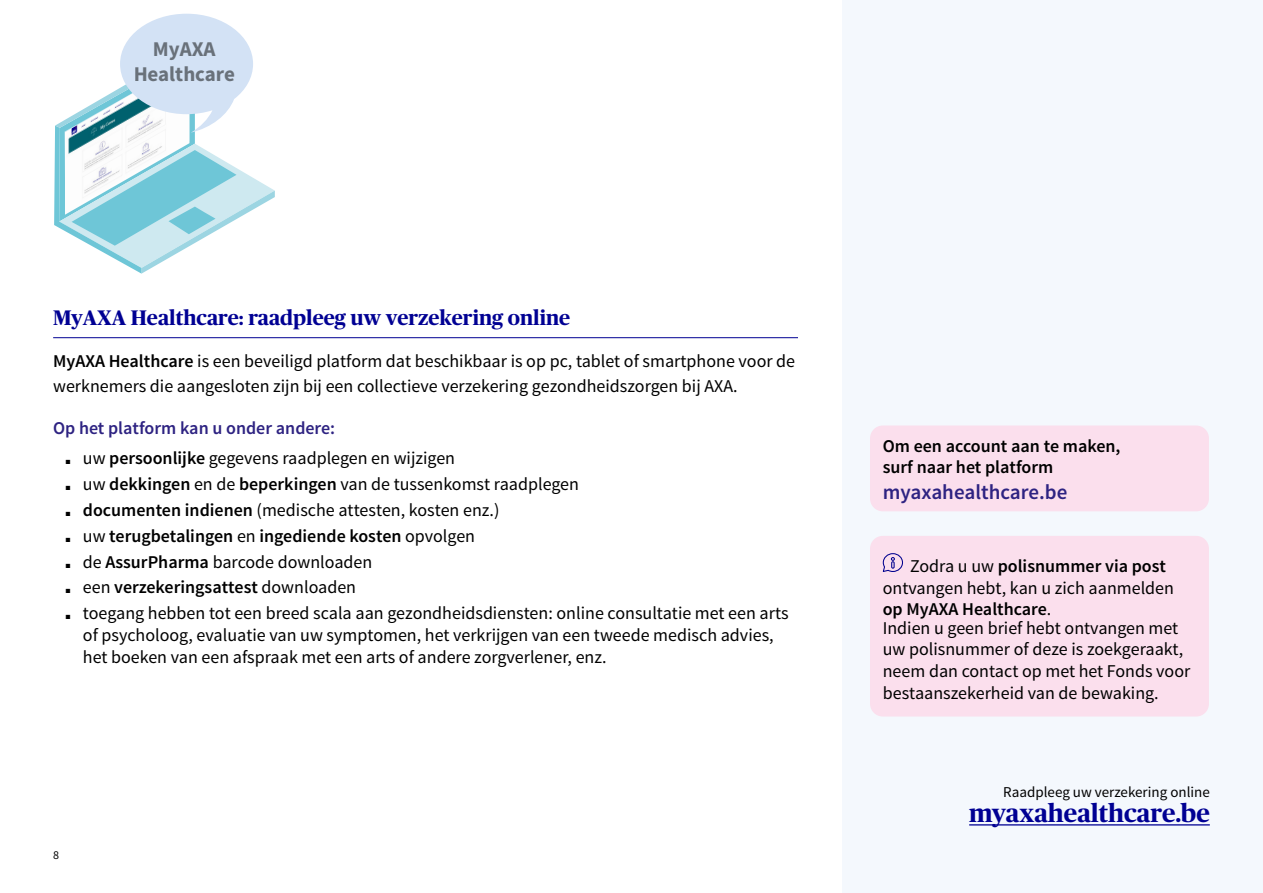
<style>
.page{position:relative;width:1263px;height:893px;background:#fff}
.page>*{position:absolute;margin:0;border:0;box-sizing:border-box;transform-origin:0 0}
.t1{font:700 25.5px "Publico Headline";color:#000093}
.t2{font:700 21px "Publico Headline";color:#000093}
.t3{font:600 21px "Source Sans Pro";color:#2e2382}
.t4{font:700 21px/25.2px "Source Sans Pro";color:#808080;text-align:center}
.t5{font:18px/21.6px "Source Sans Pro";color:#000}
.t6{font:600 18px/21.6px "Source Sans Pro";color:#000}
.t7{font:600 18px "Source Sans Pro";color:#2e2382}
.t8{font:15px "Source Sans Pro";color:#000}
.t9{font:12px "Source Sans Pro";color:#000}
.s1{font-weight:600}
.s2{font-weight:400}
</style>
<div class="page">
<div style="left:843px;top:0;width:420px;height:893px;background:#f4f8fd"></div>
<hr style="left:53px;top:337px;width:745px;height:1px;background:#000093">
<svg style="left:54px;top:14px;width:221px;height:260px"></svg>
<hr style="left:969px;top:824px;width:241px;height:1px;background:#000093">
<div style="left:870px;top:425px;width:339px;height:86px;background:#fbdfed;border-radius:13px"></div>
<div style="left:870px;top:536px;width:339px;height:180px;background:#fbdfed;border-radius:13px"></div>
<svg style="left:882px;top:553px;width:21px;height:19px"></svg>
<p class="t4" style="left:133px;top:36px;width:103px">MyAXA<br>Healthcare</p>
<p class="t2" style="left:53px;top:302px;width:519px">MyAXA Healthcare: raadpleeg uw verzekering online</p>
<p class="t5" style="left:53px;top:349px;width:743px;line-height:25.2px"><span class="s1">MyAXA Healthcare</span> is een beveiligd platform dat beschikbaar is op pc, tablet of smartphone voor de werknemers die aangesloten zijn bij een collectieve verzekering gezondheidszorgen bij AXA.</p>
<p class="t7" style="left:53px;top:417px;width:284px">Op het platform kan u onder andere:</p>
<p class="t5" style="left:66px;top:448px;width:391px">■ uw <span class="s1">persoonlijke</span> gegevens raadplegen en wijzigen</p>
<p class="t5" style="left:66px;top:474px;width:515px">■ uw <span class="s1">dekkingen</span> en de <span class="s1">beperkingen</span> van de tussenkomst raadplegen</p>
<p class="t5" style="left:66px;top:499px;width:435px">■ <span class="s1">documenten indienen</span> (medische attesten, kosten enz.)</p>
<p class="t6" style="left:66px;top:525px;width:411px">■ <span class="s2">uw</span> terugbetalingen <span class="s2">en</span> ingediende kosten <span class="s2">opvolgen</span></p>
<p class="t5" style="left:66px;top:551px;width:308px">■ de <span class="s1">AssurPharma</span> barcode downloaden</p>
<p class="t6" style="left:66px;top:577px;width:292px">■ <span class="s2">een</span> verzekeringsattest <span class="s2">downloaden</span></p>
<p class="t5" style="left:83px;top:603px;width:707px;text-indent:-17px">■ toegang hebben tot een breed scala aan gezondheidsdiensten: online consultatie met een arts of psycholoog, evaluatie van uw symptomen, het verkrijgen van een tweede medisch advies, het boeken van een afspraak met een arts of andere zorgverlener, enz.</p>
<p class="t9" style="left:53px;top:848px;width:7px">8</p>
<p class="t6" style="left:883px;top:435px;width:239px">Om een account aan te maken, surf naar het platform</p>
<p class="t3" style="left:883px;top:478px;width:186px">myaxahealthcare.be</p>
<p class="t5" style="left:883px;top:555px;width:293px;text-indent:28px">Zodra u uw <span class="s1">polisnummer via post </span>ontvangen hebt, kan u zich aanmelden <span class="s1">op MyAXA Healthcare</span>.</p>
<p class="t5" style="left:883px;top:617px;width:309px">Indien u geen brief hebt ontvangen met uw polisnummer of deze is zoekgeraakt, neem dan contact op met het Fonds voor bestaanszekerheid van de bewaking.</p>
<p class="t8" style="left:1003px;top:783px;width:208px">Raadpleeg uw verzekering online</p>
<h1 class="t1" style="left:969px;top:795px;width:242px">myaxahealthcare.be</h1>
</div>
